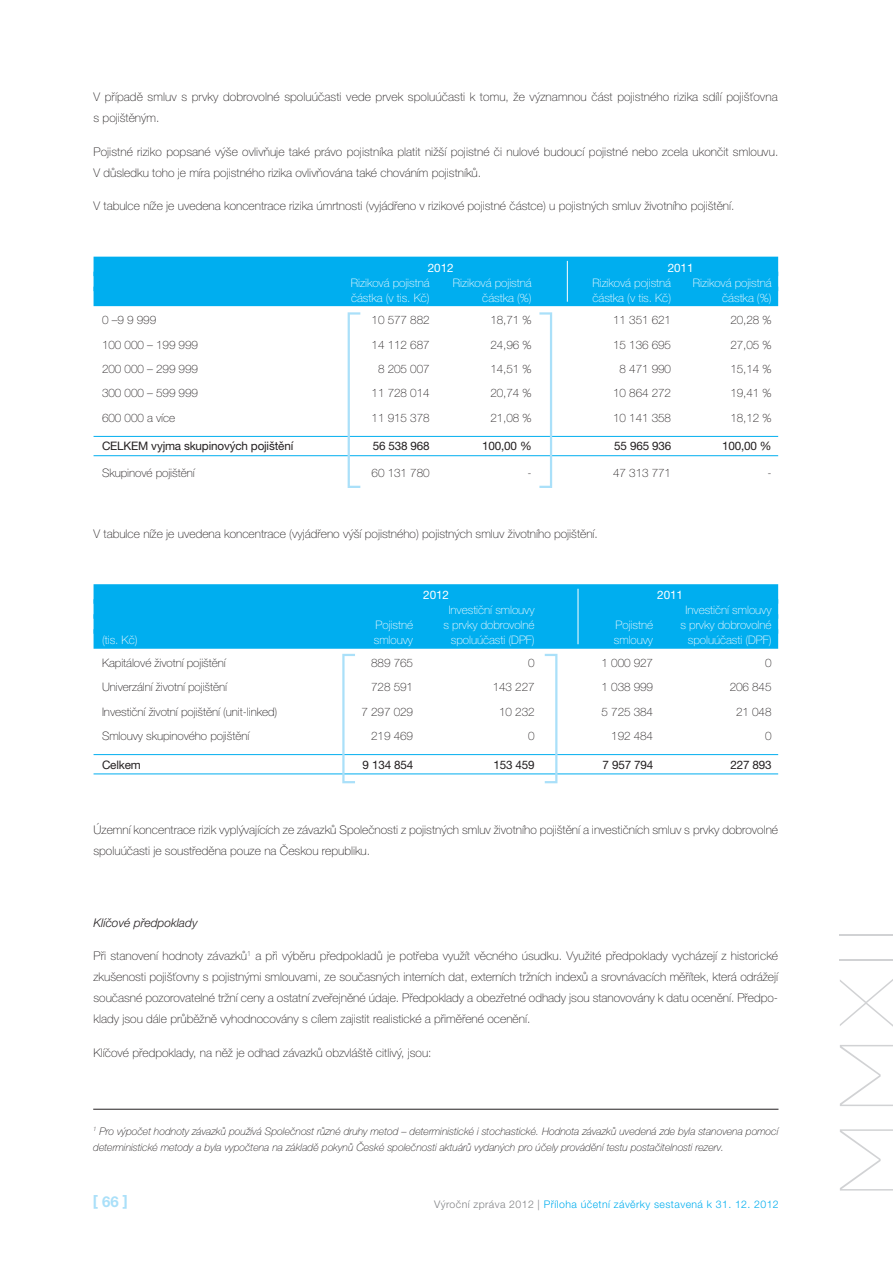
<style>
.page{position:relative;width:893px;height:1263px;background:#fff}
.page>*{position:absolute;margin:0;border:0;box-sizing:border-box;transform-origin:0 0}
.t1{font:700 15px "Helvetica Neue LT Pro";color:#aae0f9}
.t2{font:100 12px/21px "Helvetica Neue LT Pro";color:#231f20}
.t3{font:italic 300 12px "Helvetica Neue LT Pro";color:#231f20}
.t4{font:100 11.7px "Helvetica Neue LT Pro";letter-spacing:-.005em;color:#231f20}
.t5{font:100 11.7px "Helvetica Neue LT Pro";letter-spacing:-.005em;color:#fff}
.t6{font:11.7px "Helvetica Neue LT Pro";letter-spacing:-.015em;color:#231f20}
.t7{font:11.7px "Helvetica Neue LT Pro";letter-spacing:-.005em;color:#fff}
.t8{font:italic 100 10.5px/16.5px "Helvetica Neue LT Pro";color:#231f20}
.t9{font:300 10.5px "Helvetica Neue LT Pro";letter-spacing:.04em;color:#00aeef}
.s1{color:#808285}
</style>
<div class="page">
<svg style="left:840px;top:1045px;width:53px;height:61px"></svg>
<svg style="left:840px;top:1129px;width:53px;height:61px"></svg>
<svg style="left:840px;top:979px;width:53px;height:48px"></svg>
<hr style="left:840px;top:959px;width:53px;height:2px;background:#d1d2d4">
<hr style="left:840px;top:934px;width:53px;height:2px;background:#d1d2d4">
<div style="left:94px;top:257px;width:684px;height:19px;background:#00aeef"></div>
<div style="left:94px;top:272px;width:684px;height:19px;background:#00aeef"></div>
<div style="left:94px;top:287px;width:684px;height:19px;background:#00aeef"></div>
<hr style="left:94px;top:436px;width:684px;height:1px;background:#00aeef">
<hr style="left:94px;top:455px;width:684px;height:1px;background:#00aeef">
<div style="left:94px;top:584px;width:684px;height:20px;background:#00aeef"></div>
<div style="left:94px;top:599px;width:684px;height:20px;background:#00aeef"></div>
<div style="left:94px;top:614px;width:684px;height:20px;background:#00aeef"></div>
<div style="left:94px;top:629px;width:684px;height:20px;background:#00aeef"></div>
<hr style="left:94px;top:754px;width:684px;height:1px;background:#00aeef">
<hr style="left:94px;top:774px;width:684px;height:1px;background:#00aeef">
<hr style="left:93px;top:1109px;width:685px;height:1px;background:#231f20">
<hr style="left:567px;top:261px;width:1px;height:41px;background:#fff">
<hr style="left:578px;top:589px;width:1px;height:55px;background:#fff">
<svg style="left:348px;top:312px;width:12px;height:176px"></svg>
<svg style="left:342px;top:654px;width:13px;height:129px"></svg>
<svg style="left:539px;top:312px;width:13px;height:176px"></svg>
<svg style="left:545px;top:654px;width:12px;height:129px"></svg>
<p class="t2" style="left:94px;top:86px;width:686px">V případě smluv s prvky dobrovolné spoluúčasti vede prvek spoluúčasti k tomu, že významnou část pojistného rizika sdílí pojišťovna s pojištěným.</p>
<p class="t2" style="left:94px;top:141px;width:686px">Pojistné riziko popsané výše ovlivňuje také právo pojistníka platit nižší pojistné či nulové budoucí pojistné nebo zcela ukončit smlouvu.<br>V důsledku toho je míra pojistného rizika ovlivňována také chováním pojistníků.</p>
<p class="t2" style="left:94px;top:196px;width:642px">V tabulce níže je uvedena koncentrace rizika úmrtnosti (vyjádřeno v rizikové pojistné částce) u pojistných smluv životního pojištění.</p>
<p class="t7" style="left:428px;top:261px;width:27px">2012</p>
<p class="t7" style="left:668px;top:261px;width:27px">2011</p>
<p class="t5" style="left:351px;top:276px;width:80px">Riziková pojistná</p>
<p class="t5" style="left:453px;top:276px;width:80px">Riziková pojistná</p>
<p class="t5" style="left:592px;top:276px;width:80px">Riziková pojistná</p>
<p class="t5" style="left:693px;top:276px;width:80px">Riziková pojistná</p>
<p class="t5" style="left:351px;top:291px;width:80px">částka (v tis. Kč)</p>
<p class="t5" style="left:482px;top:291px;width:51px">částka (%)</p>
<p class="t5" style="left:593px;top:291px;width:80px">částka (v tis. Kč)</p>
<p class="t5" style="left:722px;top:291px;width:51px">částka (%)</p>
<p class="t4" style="left:102px;top:313px;width:56px">0 –9 9 999</p>
<p class="t4" style="left:372px;top:313px;width:60px">10 577 882</p>
<p class="t4" style="left:490px;top:313px;width:43px">18,71 %</p>
<p class="t4" style="left:613px;top:313px;width:60px">11 351 621</p>
<p class="t4" style="left:730px;top:313px;width:43px">20,28 %</p>
<p class="t4" style="left:102px;top:338px;width:97px">100 000 – 199 999</p>
<p class="t4" style="left:372px;top:338px;width:60px">14 112 687</p>
<p class="t4" style="left:490px;top:338px;width:43px">24,96 %</p>
<p class="t4" style="left:613px;top:338px;width:60px">15 136 695</p>
<p class="t4" style="left:730px;top:338px;width:43px">27,05 %</p>
<p class="t4" style="left:102px;top:362px;width:97px">200 000 – 299 999</p>
<p class="t4" style="left:378px;top:362px;width:53px">8 205 007</p>
<p class="t4" style="left:490px;top:362px;width:43px">14,51 %</p>
<p class="t4" style="left:620px;top:362px;width:53px">8 471 990</p>
<p class="t4" style="left:730px;top:362px;width:43px">15,14 %</p>
<p class="t4" style="left:102px;top:386px;width:97px">300 000 – 599 999</p>
<p class="t4" style="left:372px;top:386px;width:60px">11 728 014</p>
<p class="t4" style="left:490px;top:386px;width:43px">20,74 %</p>
<p class="t4" style="left:613px;top:386px;width:60px">10 864 272</p>
<p class="t4" style="left:730px;top:386px;width:43px">19,41 %</p>
<p class="t4" style="left:102px;top:411px;width:75px">600 000 a více</p>
<p class="t4" style="left:372px;top:411px;width:60px">11 915 378</p>
<p class="t4" style="left:490px;top:411px;width:43px">21,08 %</p>
<p class="t4" style="left:613px;top:411px;width:60px">10 141 358</p>
<p class="t4" style="left:730px;top:411px;width:43px">18,12 %</p>
<p class="t6" style="left:102px;top:439px;width:193px">CELKEM vyjma skupinových pojištění</p>
<p class="t6" style="left:373px;top:439px;width:58px">56 538 968</p>
<p class="t6" style="left:482px;top:439px;width:51px">100,00 %</p>
<p class="t6" style="left:614px;top:439px;width:58px">55 965 936</p>
<p class="t6" style="left:722px;top:439px;width:51px">100,00 %</p>
<p class="t4" style="left:102px;top:466px;width:94px">Skupinové pojištění</p>
<p class="t4" style="left:372px;top:466px;width:60px">60 131 780</p>
<p class="t4" style="left:527px;top:466px;width:6px">-</p>
<p class="t4" style="left:613px;top:466px;width:60px">47 313 771</p>
<p class="t4" style="left:767px;top:466px;width:6px">-</p>
<p class="t2" style="left:94px;top:523px;width:506px">V tabulce níže je uvedena koncentrace (vyjádřeno výší pojistného) pojistných smluv životního pojištění.</p>
<p class="t7" style="left:423px;top:588px;width:27px">2012</p>
<p class="t7" style="left:657px;top:588px;width:27px">2011</p>
<p class="t5" style="left:449px;top:604px;width:87px">Investiční smlouvy</p>
<p class="t5" style="left:686px;top:604px;width:87px">Investiční smlouvy</p>
<p class="t5" style="left:376px;top:619px;width:39px">Pojistné</p>
<p class="t5" style="left:443px;top:619px;width:93px">s prvky dobrovolné</p>
<p class="t5" style="left:616px;top:619px;width:39px">Pojistné</p>
<p class="t5" style="left:680px;top:619px;width:93px">s prvky dobrovolné</p>
<p class="t5" style="left:102px;top:634px;width:37px">(tis. Kč)</p>
<p class="t5" style="left:374px;top:634px;width:41px">smlouvy</p>
<p class="t5" style="left:451px;top:634px;width:85px">spoluúčasti (DPF)</p>
<p class="t5" style="left:614px;top:634px;width:41px">smlouvy</p>
<p class="t5" style="left:688px;top:634px;width:85px">spoluúčasti (DPF)</p>
<p class="t4" style="left:102px;top:656px;width:125px">Kapitálové životní pojištění</p>
<p class="t4" style="left:371px;top:656px;width:43px">889 765</p>
<p class="t4" style="left:528px;top:656px;width:8px">0</p>
<p class="t4" style="left:602px;top:656px;width:53px">1 000 927</p>
<p class="t4" style="left:765px;top:656px;width:8px">0</p>
<p class="t4" style="left:102px;top:680px;width:127px">Univerzální životní pojištění</p>
<p class="t4" style="left:371px;top:680px;width:43px">728 591</p>
<p class="t4" style="left:493px;top:680px;width:43px">143 227</p>
<p class="t4" style="left:602px;top:680px;width:53px">1 038 999</p>
<p class="t4" style="left:730px;top:680px;width:43px">206 845</p>
<p class="t4" style="left:102px;top:705px;width:177px">Investiční životní pojištění (unit-linked)</p>
<p class="t4" style="left:362px;top:705px;width:53px">7 297 029</p>
<p class="t4" style="left:499px;top:705px;width:37px">10 232</p>
<p class="t4" style="left:602px;top:705px;width:53px">5 725 384</p>
<p class="t4" style="left:736px;top:705px;width:37px">21 048</p>
<p class="t4" style="left:102px;top:729px;width:149px">Smlouvy skupinového pojištění</p>
<p class="t4" style="left:371px;top:729px;width:43px">219 469</p>
<p class="t4" style="left:528px;top:729px;width:8px">0</p>
<p class="t4" style="left:611px;top:729px;width:43px">192 484</p>
<p class="t4" style="left:765px;top:729px;width:8px">0</p>
<p class="t6" style="left:102px;top:757px;width:40px">Celkem</p>
<p class="t6" style="left:363px;top:757px;width:52px">9 134 854</p>
<p class="t6" style="left:493px;top:757px;width:43px">153 459</p>
<p class="t6" style="left:603px;top:757px;width:52px">7 957 794</p>
<p class="t6" style="left:730px;top:757px;width:43px">227 893</p>
<p class="t2" style="left:94px;top:819px;width:686px">Územní koncentrace rizik vyplývajících ze závazků Společnosti z pojistných smluv životního pojištění a investičních smluv s prvky dobrovolné spoluúčasti je soustředěna pouze na Českou republiku.</p>
<p class="t3" style="left:94px;top:915px;width:106px">Klíčové předpoklady</p>
<p class="t2" style="left:94px;top:946px;width:686px;text-align:justify">Při stanovení hodnoty závazků<sup>1</sup> a při výběru předpokladů je potřeba využít věcného úsudku. Využité předpoklady vycházejí z historické zkušenosti pojišťovny s pojistnými smlouvami, ze současných interních dat, externích tržních indexů a srovnávacích měřítek, která odrážejí současné pozorovatelné tržní ceny a ostatní zveřejněné údaje. Předpoklady a obezřetné odhady jsou stanovovány k datu ocenění. Předpo&shy;klady jsou dále průběžně vyhodnocovány s cílem zajistit realistické a přiměřené ocenění.</p>
<p class="t2" style="left:94px;top:1042px;width:340px">Klíčové předpoklady, na něž je odhad závazků obzvláště citlivý, jsou:</p>
<p class="t8" style="left:93px;top:1122px;width:687px"><sup>1</sup> Pro výpočet hodnoty závazků používá Společnost různé druhy metod – deterministické i stochastické. Hodnota závazků uvedená zde byla stanovena pomocí deterministické metody a byla vypočtena na základě pokynů České společnosti aktuárů vydaných pro účely provádění testu postačitelnosti rezerv.</p>
<p class="t1" style="left:93px;top:1191px;width:37px">[ 66 ]</p>
<p class="t9" style="left:434px;top:1198px;width:346px"><span class="s1">Výroční zpráva 2012 |</span> Příloha účetní závěrky sestavená k 31. 12. 2012</p>
</div>
